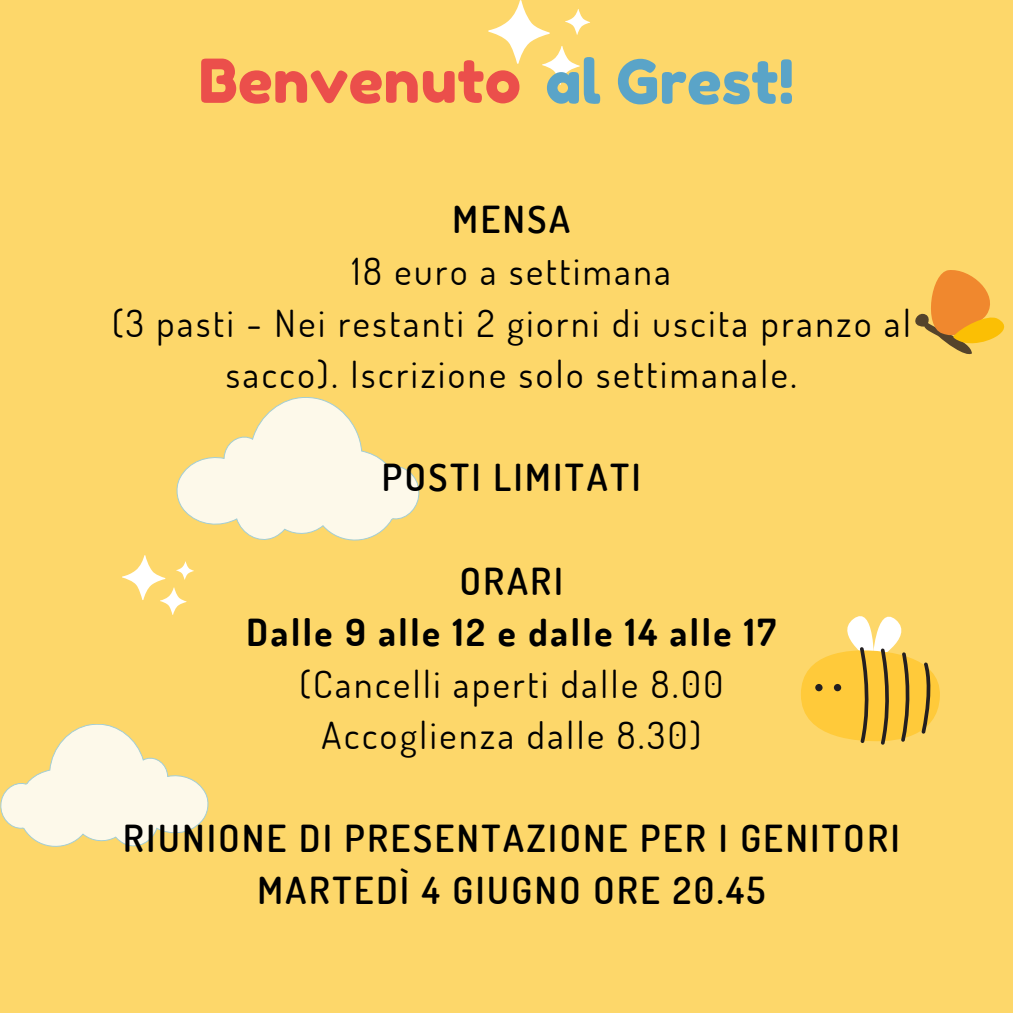
<style>
.page{position:relative;width:1013px;height:1013px;background:#fff}
.page>*{position:absolute;margin:0;border:0;box-sizing:border-box;transform-origin:0 0}
.t1{font:60.38px "Fredoka One";letter-spacing:.005em;color:#eb4f4b}
.t2{font:37.25px/51.5px "Dosis";letter-spacing:.07em;color:#000;text-align:center}
.t3{font:600 37.25px/51.5px "Dosis";letter-spacing:.07em;color:#000;text-align:center}
.t4{font:700 37.25px "Dosis";letter-spacing:.07em;color:#000}
.s1{color:#5aa4c8}
</style>
<div class="page">
<div style="left:0;top:0;width:1012px;height:1012px;background:#fdd76a"></div>
<svg style="left:0;top:724px;width:209px;height:123px"></svg>
<svg style="left:176px;top:397px;width:244px;height:144px"></svg>
<svg style="left:122px;top:555px;width:72px;height:60px"></svg>
<svg style="left:488px;top:0;width:102px;height:85px"></svg>
<svg style="left:801px;top:616px;width:139px;height:128px"></svg>
<div style="left:815px;top:684px;width:7px;height:7px;background:#231f20;border-radius:50%"></div>
<div style="left:833px;top:684px;width:8px;height:7px;background:#231f20;border-radius:50%"></div>
<svg style="left:915px;top:270px;width:90px;height:85px"></svg>
<p class="t1" style="left:199px;top:44px;width:597px">Benvenuto <span class="s1">al Grest!</span></p>
<h1 class="t3" style="left:452px;top:193px;width:119px">MENSA</h1>
<p class="t2" style="left:352px;top:244px;width:320px">18 euro a settimana</p>
<p class="t2" style="left:112px;top:296px;width:800px">(3 pasti - Nei restanti 2 giorni di uscita pranzo al sacco). Iscrizione solo settimanale.</p>
<p class="t3" style="left:382px;top:451px;width:260px">POSTI LIMITATI</p>
<h2 class="t3" style="left:460px;top:554px;width:104px">ORARI</h2>
<p class="t4" style="left:247px;top:608px;width:531px">Dalle 9 alle 12 e dalle 14 alle 17</p>
<p class="t2" style="left:299px;top:657px;width:425px">(Cancelli aperti dalle 8.00</p>
<p class="t2" style="left:321px;top:708px;width:381px">Accoglienza dalle 8.30)</p>
<p class="t3" style="left:123px;top:812px;width:778px">RIUNIONE DI PRESENTAZIONE PER I GENITORI<br>MARTEDÌ 4 GIUGNO ORE 20.45</p>
</div>
